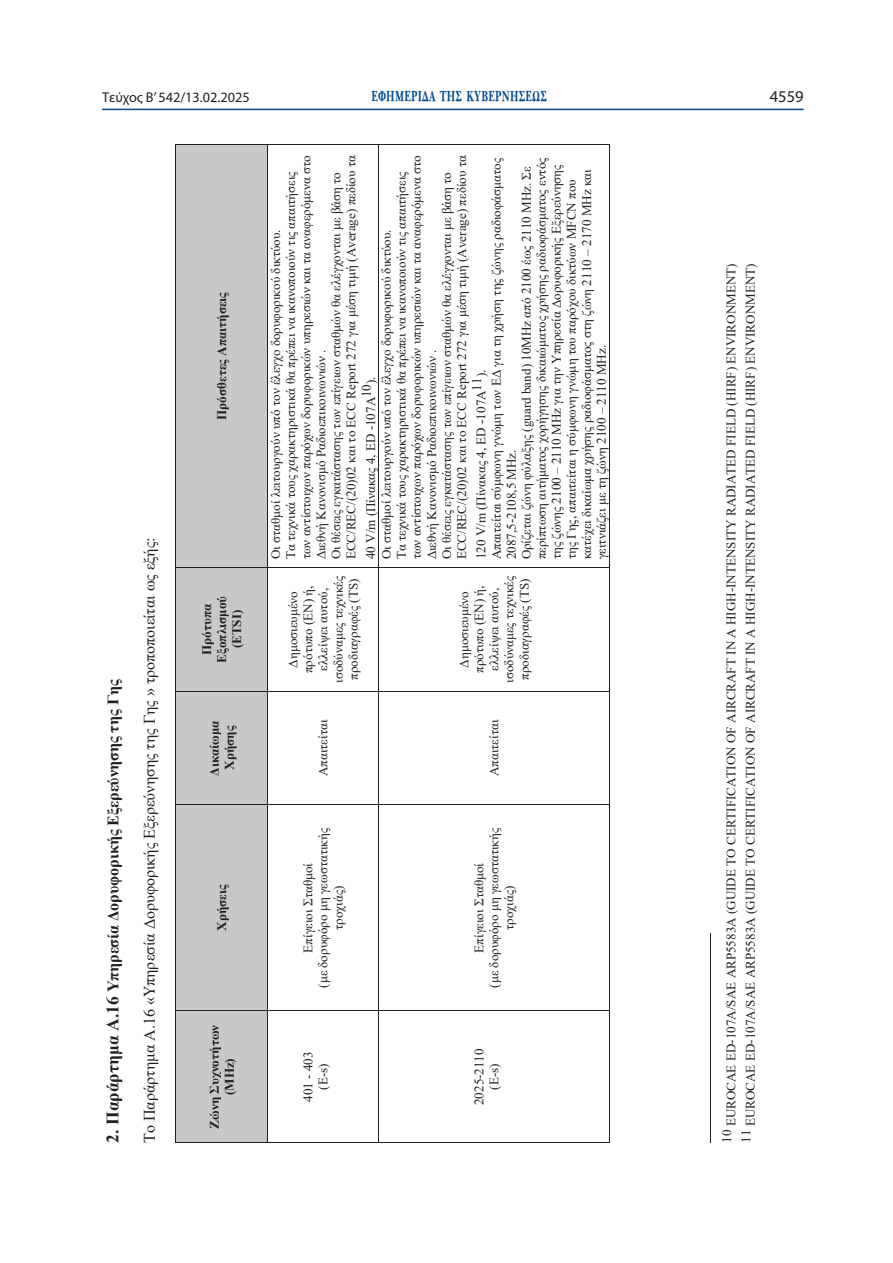
<style>
.page{position:relative;width:893px;height:1263px;background:#fff}
.page>*{position:absolute;margin:0;border:0;box-sizing:border-box;transform-origin:0 0}
.t1{font:16.5px "Myriad Pro";color:#231f20}
.t2{font:16.05px "Times New Roman";color:#231f20}
.t3{font:700 16.05px "Times New Roman";color:#231f20}
.t4{font:15px "UB Baskerville Bold";letter-spacing:.025em;color:#01498e;scale:.65 1}
.t5{font:14.25px "Myriad Pro";color:#231f20}
.t6{font:13.05px/15px "Times New Roman";color:#231f20;text-align:center}
.t7{font:700 13.05px/15px "Times New Roman";color:#231f20;text-align:center}
.s1{font-size:17.4px}
</style>
<div class="page">
<hr style="left:102px;top:109px;width:702px;height:1px;background:#01498e">
<div style="left:176px;top:1011px;width:91px;height:131px;background:#c7c8ca"></div>
<div style="left:176px;top:805px;width:91px;height:205px;background:#c7c8ca"></div>
<div style="left:176px;top:691px;width:91px;height:113px;background:#c7c8ca"></div>
<div style="left:176px;top:568px;width:91px;height:123px;background:#c7c8ca"></div>
<div style="left:176px;top:145px;width:91px;height:422px;background:#c7c8ca"></div>
<hr style="left:175px;top:1011px;width:1px;height:131px;background:#231f20">
<hr style="left:175px;top:805px;width:1px;height:205px;background:#231f20">
<hr style="left:175px;top:691px;width:1px;height:113px;background:#231f20">
<hr style="left:175px;top:568px;width:1px;height:123px;background:#231f20">
<hr style="left:175px;top:145px;width:1px;height:422px;background:#231f20">
<hr style="left:176px;top:1142px;width:91px;height:1px;background:#231f20">
<hr style="left:176px;top:1010px;width:91px;height:1px;background:#231f20">
<hr style="left:176px;top:804px;width:91px;height:1px;background:#231f20">
<hr style="left:176px;top:691px;width:91px;height:1px;background:#231f20">
<hr style="left:176px;top:567px;width:91px;height:1px;background:#231f20">
<hr style="left:176px;top:144px;width:91px;height:1px;background:#231f20">
<hr style="left:267px;top:1011px;width:1px;height:131px;background:#231f20">
<hr style="left:267px;top:805px;width:1px;height:205px;background:#231f20">
<hr style="left:267px;top:691px;width:1px;height:113px;background:#231f20">
<hr style="left:267px;top:568px;width:1px;height:123px;background:#231f20">
<hr style="left:267px;top:145px;width:1px;height:422px;background:#231f20">
<hr style="left:268px;top:1142px;width:110px;height:1px;background:#231f20">
<hr style="left:268px;top:1010px;width:110px;height:1px;background:#231f20">
<hr style="left:268px;top:804px;width:110px;height:1px;background:#231f20">
<hr style="left:268px;top:691px;width:110px;height:1px;background:#231f20">
<hr style="left:268px;top:567px;width:110px;height:1px;background:#231f20">
<hr style="left:268px;top:144px;width:110px;height:1px;background:#231f20">
<hr style="left:378px;top:1011px;width:1px;height:131px;background:#231f20">
<hr style="left:378px;top:805px;width:1px;height:205px;background:#231f20">
<hr style="left:378px;top:691px;width:1px;height:113px;background:#231f20">
<hr style="left:378px;top:568px;width:1px;height:123px;background:#231f20">
<hr style="left:378px;top:145px;width:1px;height:422px;background:#231f20">
<hr style="left:379px;top:1142px;width:230px;height:1px;background:#231f20">
<hr style="left:609px;top:1011px;width:1px;height:131px;background:#231f20">
<hr style="left:379px;top:1010px;width:230px;height:1px;background:#231f20">
<hr style="left:609px;top:805px;width:1px;height:205px;background:#231f20">
<hr style="left:379px;top:804px;width:230px;height:1px;background:#231f20">
<hr style="left:609px;top:691px;width:1px;height:113px;background:#231f20">
<hr style="left:379px;top:691px;width:230px;height:1px;background:#231f20">
<hr style="left:609px;top:568px;width:1px;height:123px;background:#231f20">
<hr style="left:379px;top:567px;width:230px;height:1px;background:#231f20">
<hr style="left:609px;top:145px;width:1px;height:422px;background:#231f20">
<hr style="left:379px;top:144px;width:230px;height:1px;background:#231f20">
<hr style="left:710px;top:933px;width:1px;height:210px;background:#231f20">
<p class="t5" style="left:102px;top:89px;width:149px">Τεύχος B’ 542/13.02.2025</p>
<p class="t4" style="left:371px;top:88px;width:272px">ΕΦΗΜΕΡΙΔΑ TΗΣ ΚΥΒΕΡΝΗΣΕΩΣ</p>
<p class="t1" style="left:770px;top:86px;width:35px">4559</p>
<p class="t3" style="left:102px;top:1143px;width:465px;rotate:-90deg"><span class="s1">2. Παράρτημα Α.16</span> Υπηρεσία Δορυφορικής Εξερεύνησης της Γης</p>
<p class="t2" style="left:138px;top:1143px;width:607px;rotate:-90deg">To Παράρτημα Α.16 «Υπηρεσία Δορυφορικής Εξερεύνησης της Γης » τροποποιείται ως εξής:</p>
<p class="t7" style="left:214px;top:420px;width:129px;rotate:-90deg">Πρόσθετες Απαιτήσεις</p>
<p class="t7" style="left:199px;top:663px;width:68px;rotate:-90deg">Πρότυπα<br>Εξοπλισμού (ETSI)</p>
<p class="t7" style="left:207px;top:776px;width:57px;rotate:-90deg">Δικαίωμα<br>Χρήσης</p>
<p class="t7" style="left:214px;top:931px;width:48px;rotate:-90deg">Χρήσεις</p>
<p class="t7" style="left:207px;top:1128px;width:105px;rotate:-90deg">Ζώνη Συχνοτήτων (MHz)</p>
<p class="t6" style="left:268px;top:559px;width:406px;text-align:left;rotate:-90deg">Οι σταθμοί λειτουργούν υπό τον έλεγχο δορυφορικού δικτύου.<br>Τα τεχνικά τους χαρακτηριστικά θα πρέπει να ικανοποιούν τις απαιτήσεις των αντίστοιχων παρόχων δορυφορικών υπηρεσιών και τα αναφερόμενα στο Διεθνή Κανονισμό Ραδιοεπικοινωνιών .<br>Οι θέσεις εγκατάστασης των επίγειων σταθμών θα ελέγχονται με βάση το ECC/REC/(20)02 και το ECC Report 272 για μέση τιμή (Average) πεδίου τα</p>
<p class="t6" style="left:379px;top:559px;width:406px;text-align:left;rotate:-90deg">Οι σταθμοί λειτουργούν υπό τον έλεγχο δορυφορικού δικτύου.<br>Τα τεχνικά τους χαρακτηριστικά θα πρέπει να ικανοποιούν τις απαιτήσεις των αντίστοιχων παρόχων δορυφορικών υπηρεσιών και τα αναφερόμενα στο Διεθνή Κανονισμό Ραδιοεπικοινωνιών .<br>Οι θέσεις εγκατάστασης των επίγειων σταθμών θα ελέγχονται με βάση το ECC/REC/(20)02 και το ECC Report 272 για μέση τιμή (Average) πεδίου τα</p>
<p class="t6" style="left:473px;top:559px;width:403px;text-align:left;rotate:-90deg">120 V/m (Πίνακας 4, ΕD -107A11).<br>Απαιτείται σύμφωνη γνώμη των ΕΔ για τη χρήση της ζώνης ραδιοφάσματος 2087,5-2108,5 MHz.<br>Ορίζεται ζώνη φύλαξης (guard band) 10MHz από 2100 έως 2110 ΜΗz. Σε περίπτωση αιτήματος χορήγησης δικαιώματος χρήσης ραδιοφάσματος εντός της ζώνης 2100 – 2110 ΜΗz για την Υπηρεσία Δορυφορικής Εξερεύνησης της Γης, απαιτείται η σύμφωνη γνώμη του παρόχου δικτύων MFCN που κατέχει δικαίωμα χρήσης ραδιοφάσματος στη ζώνη 2110 – 2170 MHz και γειτνιάζει με τη ζώνη 2100 – 2110 ΜΗz.</p>
<p class="t6" style="left:363px;top:559px;width:185px;rotate:-90deg">40 V/m (Πίνακας 4, ΕD -107A10).</p>
<p class="t6" style="left:285px;top:683px;width:108px;rotate:-90deg">Δημοσιευμένο πρότυπο (EN) ή, ελλείψει αυτού, ισοδύναμες τεχνικές προδιαγραφές (TS)</p>
<p class="t6" style="left:315px;top:776px;width:58px;rotate:-90deg">Απαιτείται</p>
<p class="t6" style="left:300px;top:988px;width:161px;rotate:-90deg">Επίγειοι Σταθμοί<br>(με δορυφόρο μη γεωστατικής τροχιάς)</p>
<p class="t6" style="left:300px;top:1102px;width:52px;rotate:-90deg">401 - 403 (Ε-s)</p>
<p class="t6" style="left:456px;top:683px;width:108px;rotate:-90deg">Δημοσιευμένο πρότυπο (EN) ή, ελλείψει αυτού, ισοδύναμες τεχνικές προδιαγραφές (TS)</p>
<p class="t6" style="left:486px;top:776px;width:58px;rotate:-90deg">Απαιτείται</p>
<p class="t6" style="left:471px;top:988px;width:161px;rotate:-90deg">Επίγειοι Σταθμοί<br>(με δορυφόρο μη γεωστατικής τροχιάς)</p>
<p class="t6" style="left:471px;top:1105px;width:58px;rotate:-90deg">2025-2110 (Ε-s)</p>
<p class="t6" style="left:721px;top:1143px;width:881px;line-height:19.4px;text-align:left;rotate:-90deg">10 EUROCAE ED-107A/SAE ARP5583A (GUIDE TO CERTIFICATION OF AIRCRAFT IN A HIGH-INTENSITY RADIATED FIELD (HIRF) ENVIRONMENT)<br>11 EUROCAE ED-107A/SAE ARP5583A (GUIDE TO CERTIFICATION OF AIRCRAFT IN A HIGH-INTENSITY RADIATED FIELD (HIRF) ENVIRONMENT)</p>
</div>
